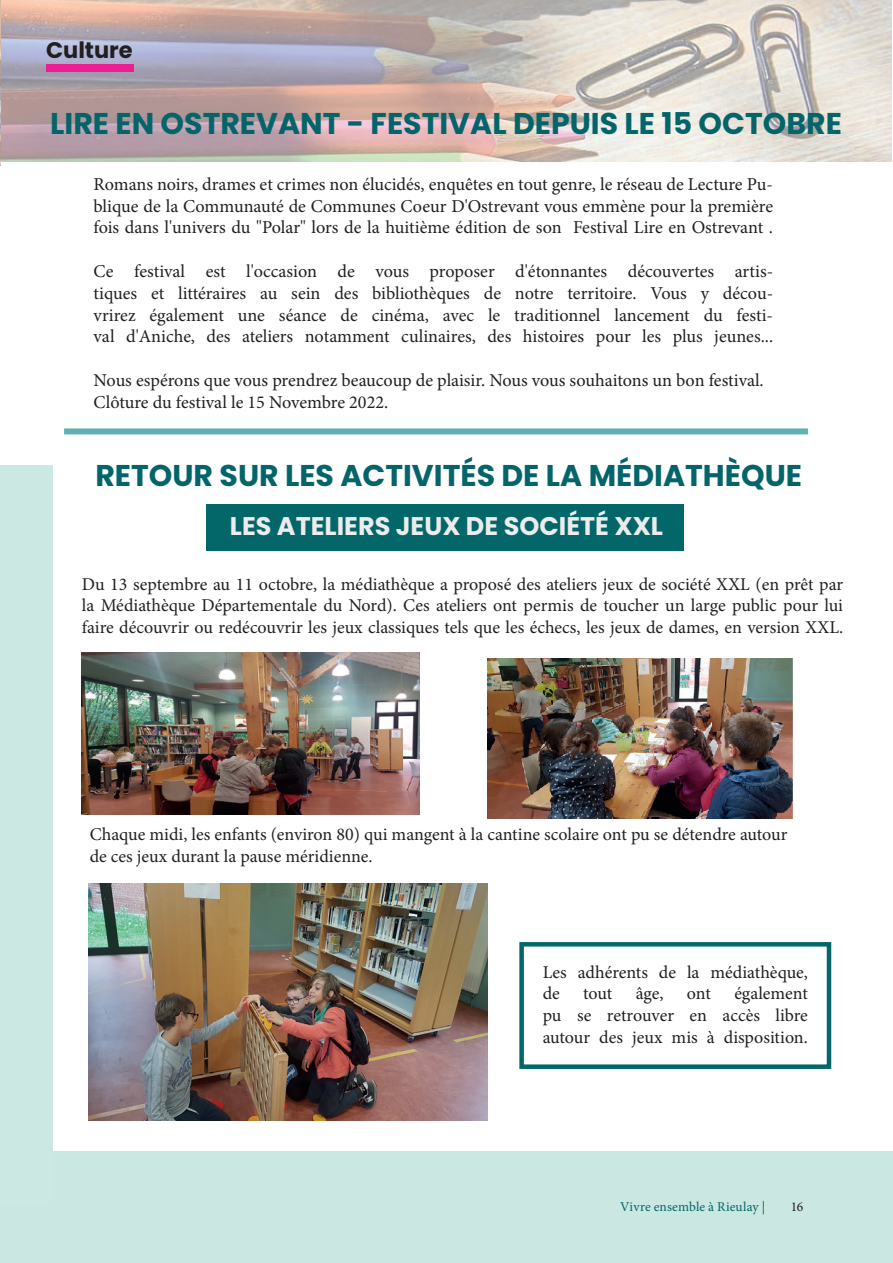
<style>
.page{position:relative;width:893px;height:1263px;background:#fff}
.page>*{position:absolute;margin:0;border:0;box-sizing:border-box;transform-origin:0 0}
.t1{font:700 30px "Poppins";color:#036569}
.t2{font:700 25.5px "Poppins";color:#ebeceb}
.t3{font:700 22.5px "Poppins";color:#231f20}
.t4{font:18.15px/21.8px "Minion Pro";letter-spacing:-.005em;color:#231f20;text-align:justify}
.t5{font:18px/21.6px "Minion Pro";color:#231f20}
.t6{font:13.5px "Minion Pro";letter-spacing:.005em;color:#036569}
.t7{font:13.5px "Minion Pro";color:#231f20}
</style>
<div class="page">
<hr style="left:0;top:1152px;width:4px;height:111px;background:#cae7e2">
<div style="left:1px;top:1152px;width:892px;height:111px;background:#cae7e2"></div>
<div style="left:1px;top:465px;width:52px;height:739px;background:#cbe8e3"></div>
<img style="left:1px;top:0;width:890px;height:162px">
<div style="left:206px;top:504px;width:478px;height:47px;background:#036669"></div>
<img style="left:89px;top:884px;width:399px;height:237px">
<div style="left:64px;top:428px;width:744px;height:6px;border:3px solid #61b1af"></div>
<img style="left:488px;top:658px;width:305px;height:161px">
<img style="left:82px;top:653px;width:337px;height:162px">
<div style="left:519px;top:942px;width:312px;height:127px;border:4px solid #036669"></div>
<img style="left:0;top:0;width:1px;height:166px">
<div style="left:46px;top:64px;width:87px;height:7px;background:#ed1e91"></div>
<p class="t3" style="left:46px;top:37px;width:88px">Culture</p>
<h1 class="t1" style="left:50px;top:106px;width:793px">LIRE EN OSTREVANT - FESTIVAL DEPUIS LE 15 OCTOBRE</h1>
<p class="t4" style="left:94px;top:173px;width:681px">Romans noirs, drames et crimes non élucidés, enquêtes en tout genre, le réseau de Lecture Pu&shy;blique de la Communauté de Communes Coeur D'Ostrevant vous emmène pour la première fois dans l'univers du "Polar" lors de la huitième édition de son Festival Lire en Ostrevant .</p>
<p class="t4" style="left:94px;top:260px;width:681px">Ce festival est l'occasion de vous proposer d'étonnantes découvertes artis&shy;tiques et littéraires au sein des bibliothèques de notre territoire. Vous y décou&shy;vrirez également une séance de cinéma, avec le traditionnel lancement du festi&shy;val d'Aniche, des ateliers notamment culinaires, des histoires pour les plus jeunes...</p>
<p class="t4" style="left:94px;top:369px;width:672px">Nous espérons que vous prendrez beaucoup de plaisir. Nous vous souhaitons un bon festival.<br>Clôture du festival le 15 Novembre 2022.</p>
<h1 class="t1" style="left:95px;top:458px;width:708px">RETOUR SUR LES ACTIVITÉS DE LA MÉDIATHÈQUE</h1>
<h2 class="t2" style="left:230px;top:512px;width:435px">LES ATELIERS JEUX DE SOCIÉTÉ XXL</h2>
<p class="t5" style="left:82px;top:573px;width:763px;text-align:justify">Du 13 septembre au 11 octobre, la médiathèque a proposé des ateliers jeux de société XXL (en prêt par la Médiathèque Départementale du Nord). Ces ateliers ont permis de toucher un large public pour lui faire découvrir ou redécouvrir les jeux classiques tels que les échecs, les jeux de dames, en version XXL.</p>
<p class="t5" style="left:90px;top:824px;width:699px">Chaque midi, les enfants (environ 80) qui mangent à la cantine scolaire ont pu se détendre autour de ces jeux durant la pause méridienne.</p>
<p class="t5" style="left:543px;top:961px;width:267px">Les adhérents de la médiathèque, de</p>
<p class="t5" style="left:543px;top:983px;width:267px;text-align:justify;text-indent:192px">également pu se retrouver en accès libre autour des jeux mis à disposition.</p>
<p class="t5" style="left:583px;top:983px;width:31px">tout</p>
<p class="t5" style="left:636px;top:983px;width:29px">âge,</p>
<p class="t5" style="left:687px;top:983px;width:25px">ont</p>
<p class="t6" style="left:620px;top:1198px;width:147px">Vivre ensemble à Rieulay |</p>
<p class="t7" style="left:791px;top:1198px;width:14px">16</p>
</div>
